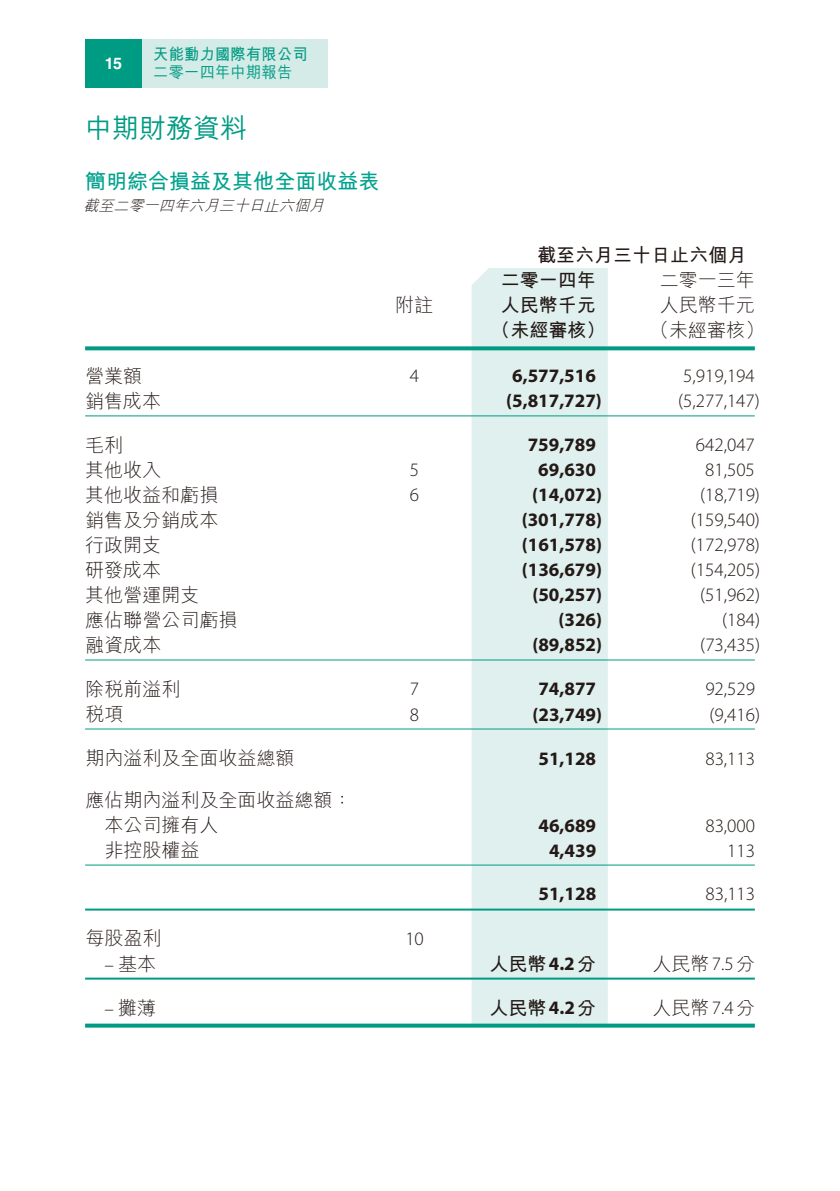
<style>
.page{position:relative;width:840px;height:1191px;background:#fff}
.page>*{position:absolute;margin:0;border:0;box-sizing:border-box;transform-origin:0 0}
.t1{font:500 27px "M Hei HK";color:#009b83}
.t2{font:700 21px "M Hei HK";color:#00a28e}
.t3{font:300 19px "M Hei HK";color:#231916}
.t4{font:300 19px "Myriad Pro";color:#231916}
.t5{font:700 19px "Myriad Pro";color:#231916}
.t6{font:700 19px "M Hei HK";color:#231916}
.t7{font:700 16px "M Hei HK";letter-spacing:.015em;color:#009b83;scale:.95 1}
.t8{font:500 16px "M Hei HK";letter-spacing:.015em;color:#009b83;scale:.95 1}
.t9{font:700 16px "Helvetica LT Std";color:#fff}
.t10{font:italic 300 15px "M Hei HK";color:#231916}
.s1{font-family:"Myriad Pro"}
</style>
<div class="page">
<div style="left:142px;top:40px;width:185px;height:48px;background:#d4ebe7"></div>
<div style="left:85px;top:40px;width:57px;height:48px;background:#009b83"></div>
<div style="left:471px;top:268px;width:136px;height:755px;background:#e0f0ee"></div>
<svg style="left:85px;top:346px;width:669px;height:4px;background:#17a38e"></svg>
<hr style="left:85px;top:415px;width:669px;height:1px;background:#009b83">
<hr style="left:85px;top:659px;width:669px;height:1px;background:#009b83">
<hr style="left:85px;top:728px;width:669px;height:1px;background:#009b83">
<hr style="left:85px;top:864px;width:669px;height:1px;background:#009b83">
<hr style="left:85px;top:908px;width:669px;height:2px;background:#009b83">
<hr style="left:85px;top:977px;width:669px;height:2px;background:#009b83">
<svg style="left:85px;top:1023px;width:669px;height:4px;background:#27aa95"></svg>
<p class="t9" style="left:105px;top:54px;width:19px">15</p>
<p class="t7" style="left:153px;top:43px;width:164px">天能動力國際有限公司</p>
<p class="t8" style="left:153px;top:61px;width:148px">二零一四年中期報告</p>
<h1 class="t1" style="left:85px;top:108px;width:163px">中期財務資料</h1>
<p class="t2" style="left:85px;top:166px;width:295px">簡明綜合損益及其他全面收益表</p>
<p class="t10" style="left:84px;top:197px;width:245px">截至二零一四年六月三十日止六個月</p>
<p class="t6" style="left:537px;top:241px;width:210px">截至六月三十日止六個月</p>
<p class="t3" style="left:659px;top:270px;width:96px">二零一三年</p>
<p class="t6" style="left:500px;top:266px;width:96px">二零一四年</p>
<p class="t3" style="left:395px;top:295px;width:39px">附註</p>
<p class="t6" style="left:500px;top:291px;width:96px">人民幣千元</p>
<p class="t3" style="left:659px;top:295px;width:96px">人民幣千元</p>
<p class="t6" style="left:491px;top:316px;width:115px">（未經審核）</p>
<p class="t3" style="left:650px;top:320px;width:115px">（未經審核(</p>
<p class="t3" style="left:85px;top:366px;width:59px">營業額</p>
<p class="t4" style="left:409px;top:364px;width:11px">4</p>
<p class="t5" style="left:512px;top:363px;width:85px">6,577,516</p>
<p class="t4" style="left:683px;top:364px;width:73px">5,919,194</p>
<p class="t3" style="left:85px;top:391px;width:77px">銷售成本</p>
<p class="t5" style="left:506px;top:388px;width:97px">)5,817,727(</p>
<p class="t4" style="left:677px;top:389px;width:83px">)5,277,147(</p>
<p class="t3" style="left:85px;top:435px;width:39px">毛利</p>
<p class="t5" style="left:527px;top:432px;width:70px">759,789</p>
<p class="t4" style="left:695px;top:433px;width:60px">642,047</p>
<p class="t3" style="left:85px;top:460px;width:77px">其他收入</p>
<p class="t4" style="left:409px;top:458px;width:11px">5</p>
<p class="t5" style="left:538px;top:457px;width:59px">69,630</p>
<p class="t4" style="left:704px;top:458px;width:51px">81,505</p>
<p class="t3" style="left:85px;top:485px;width:134px">其他收益和虧損</p>
<p class="t4" style="left:409px;top:483px;width:11px">6</p>
<p class="t5" style="left:532px;top:482px;width:71px">)14,072(</p>
<p class="t4" style="left:699px;top:483px;width:61px">)18,719(</p>
<p class="t3" style="left:85px;top:510px;width:134px">銷售及分銷成本</p>
<p class="t5" style="left:521px;top:507px;width:82px">)301,778(</p>
<p class="t4" style="left:690px;top:508px;width:71px">)159,540(</p>
<p class="t3" style="left:85px;top:535px;width:77px">行政開支</p>
<p class="t5" style="left:521px;top:532px;width:82px">)161,578(</p>
<p class="t4" style="left:690px;top:533px;width:71px">)172,978(</p>
<p class="t3" style="left:85px;top:560px;width:77px">研發成本</p>
<p class="t5" style="left:521px;top:557px;width:82px">)136,679(</p>
<p class="t4" style="left:690px;top:558px;width:71px">)154,205(</p>
<p class="t3" style="left:85px;top:585px;width:115px">其他營運開支</p>
<p class="t5" style="left:532px;top:582px;width:71px">)50,257(</p>
<p class="t4" style="left:699px;top:583px;width:61px">)51,962(</p>
<p class="t3" style="left:85px;top:610px;width:153px">應佔聯營公司虧損</p>
<p class="t5" style="left:558px;top:607px;width:45px">)326(</p>
<p class="t4" style="left:721px;top:608px;width:39px">)184(</p>
<p class="t3" style="left:85px;top:635px;width:77px">融資成本</p>
<p class="t5" style="left:532px;top:632px;width:71px">)89,852(</p>
<p class="t4" style="left:700px;top:633px;width:61px">)73,435(</p>
<p class="t3" style="left:85px;top:679px;width:96px">除稅前溢利</p>
<p class="t4" style="left:409px;top:677px;width:11px">7</p>
<p class="t5" style="left:538px;top:676px;width:59px">74,877</p>
<p class="t4" style="left:705px;top:677px;width:51px">92,529</p>
<p class="t3" style="left:85px;top:704px;width:39px">稅項</p>
<p class="t4" style="left:409px;top:702px;width:11px">8</p>
<p class="t5" style="left:532px;top:701px;width:71px">)23,749(</p>
<p class="t4" style="left:709px;top:702px;width:52px">)9,416(</p>
<p class="t3" style="left:85px;top:748px;width:210px">期內溢利及全面收益總額</p>
<p class="t3" style="left:85px;top:790px;width:267px">應佔期內溢利及全面收益總額：</p>
<p class="t5" style="left:538px;top:745px;width:59px">51,128</p>
<p class="t4" style="left:705px;top:746px;width:51px">83,113</p>
<p class="t3" style="left:104px;top:815px;width:115px">本公司擁有人</p>
<p class="t5" style="left:538px;top:812px;width:59px">46,689</p>
<p class="t4" style="left:705px;top:813px;width:51px">83,000</p>
<p class="t3" style="left:104px;top:840px;width:96px">非控股權益</p>
<p class="t5" style="left:548px;top:837px;width:49px">4,439</p>
<p class="t4" style="left:726px;top:838px;width:29px">113</p>
<p class="t5" style="left:538px;top:881px;width:59px">51,128</p>
<p class="t4" style="left:705px;top:882px;width:51px">83,113</p>
<p class="t3" style="left:85px;top:928px;width:77px">每股盈利</p>
<p class="t4" style="left:405px;top:926px;width:20px">10</p>
<p class="t3" style="left:104px;top:953px;width:53px"><span class="s1">–</span>基本</p>
<p class="t6" style="left:489px;top:949px;width:108px">人民幣 <span class="s1">4.2</span>分</p>
<p class="t3" style="left:652px;top:953px;width:104px">人民幣 <span class="s1">7.5</span>分</p>
<p class="t3" style="left:104px;top:997px;width:53px"><span class="s1">–</span>攤薄</p>
<p class="t6" style="left:489px;top:993px;width:108px">人民幣 <span class="s1">4.2</span>分</p>
<p class="t3" style="left:652px;top:997px;width:104px">人民幣 <span class="s1">7.4</span>分</p>
</div>
